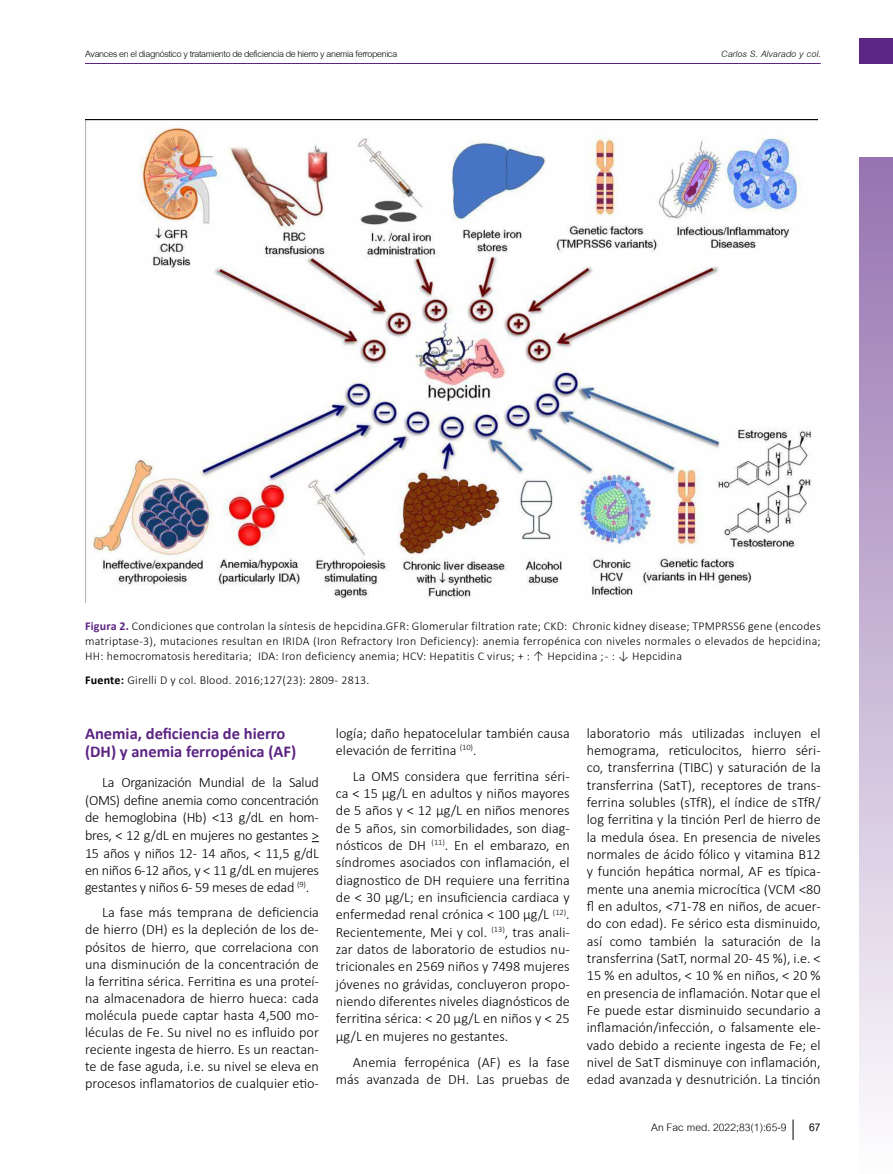
<style>
.page{position:relative;width:893px;height:1174px;background:#fff}
.page>*{position:absolute;margin:0;border:0;box-sizing:border-box;transform-origin:0 0}
.t1{font:700 16.5px/18px "Calibri";color:#5c2483}
.t2{font:15.75px "Cordia UPC";color:#000}
.t3{font:700 15.75px "Cordia UPC";color:#000}
.t4{font:300 14.25px/17.4px "Calibri";color:#000;text-align:justify}
.t5{font:13.5px "Cordia UPC";letter-spacing:-.025em;color:#000}
.t6{font:italic 13.5px "Cordia UPC";color:#000}
.t7{font:300 12px/15px "Calibri";letter-spacing:.02em;color:#000;text-align:justify}
.s1{font-weight:700;color:#5c2483}
.s2{font-weight:700}
</style>
<div class="page">
<div style="left:859px;top:157px;width:34px;height:1017px;background:linear-gradient(to bottom,#9673b0,#fefdfe)"></div>
<div style="left:859px;top:38px;width:34px;height:26px;background:#5c2483"></div>
<hr style="left:85px;top:63px;width:736px;height:1px;background:#5c2483">
<svg style="left:793px;top:1119px;width:1px;height:21px"></svg>
<img style="left:85px;top:119px;width:733px;height:483px">
<p class="t5" style="left:85px;top:45px;width:314px">Avances en el diagnóstico y tratamiento de deficiencia de hierro y anemia ferropenica</p>
<p class="t6" style="left:721px;top:45px;width:101px">Carlos S. Alvarado y col.</p>
<p class="t7" style="left:85px;top:618px;width:737px"><span class="s1">Figura 2.</span> Condiciones que controlan la síntesis de hepcidina.GFR: Glomerular filtration rate; CKD: Chronic kidney disease; TPMPRSS6 gene (encodes matriptase-3), mutaciones resultan en IRIDA (Iron Refractory Iron Deficiency): anemia ferropénica con niveles normales o elevados de hepcidina; HH: hemocromatosis hereditaria; IDA: Iron deficiency anemia; HCV: Hepatitis C virus; + : ↑ Hepcidina ; - : ↓ Hepcidina</p>
<p class="t7" style="left:85px;top:672px;width:286px"><span class="s2">Fuente:</span> Girelli D y col. Blood. 2016;127(23): 2809- 2813.</p>
<p class="t1" style="left:85px;top:724px;width:213px">Anemia, deficiencia de hierro (DH) y anemia ferropénica (AF)</p>
<p class="t4" style="left:85px;top:773px;width:235px;text-indent:17px">La Organización Mundial de la Salud (OMS) define anemia como concentración de hemoglobina (Hb) &lt;13 g/dL en hom&shy;bres, &lt; 12 g/dL en mujeres no gestantes &gt; 15 años y niños 12- 14 años, &lt; 11,5 g/dL en niños 6-12 años, y &lt; 11 g/dL en mujeres gestantes y niños 6- 59 meses de edad <sup>(9)</sup>.</p>
<p class="t4" style="left:85px;top:904px;width:235px;text-indent:17px">La fase más temprana de deficiencia de hierro (DH) es la depleción de los de&shy;pósitos de hierro, que correlaciona con una disminución de la concentración de la ferritina sérica. Ferritina es una proteí&shy;na almacenadora de hierro hueca: cada molécula puede captar hasta 4,500 mo&shy;léculas de Fe. Su nivel no es influido por reciente ingesta de hierro. Es un reactan&shy;te de fase aguda, i.e. su nivel se eleva en procesos inflamatorios de cualquier etio-</p>
<p class="t4" style="left:336px;top:724px;width:235px">logía; daño hepatocelular también causa elevación de ferritina <sup>(10)</sup>.</p>
<p class="t4" style="left:336px;top:767px;width:235px;text-indent:17px">La OMS considera que ferritina séri&shy;ca &lt; 15 µg/L en adultos y niños mayores de 5 años y &lt; 12 µg/L en niños menores de 5 años, sin comorbilidades, son diag&shy;nósticos de DH <sup>(11)</sup>. En el embarazo, en síndromes asociados con inflamación, el diagnostico de DH requiere una ferritina de &lt; 30 µg/L; en insuficiencia cardiaca y enfermedad renal crónica &lt; 100 µg/L <sup>(12)</sup>.<br>Recientemente, Mei y col. <sup>(13)</sup>, tras anali&shy;zar datos de laboratorio de estudios nu&shy;tricionales en 2569 niños y 7498 mujeres jóvenes no grávidas, concluyeron propo&shy;niendo diferentes niveles diagnósticos de ferritina sérica: &lt; 20 µg/L en niños y &lt; 25 µg/L en mujeres no gestantes.</p>
<p class="t4" style="left:336px;top:1053px;width:235px;text-align:right">Anemia ferropénica (AF) es la fase más avanzada de DH. Las pruebas de</p>
<p class="t4" style="left:587px;top:724px;width:235px">laboratorio más utilizadas incluyen el hemograma, reticulocitos, hierro séri&shy;co, transferrina (TIBC) y saturación de la transferrina (SatT), receptores de trans&shy;ferrina solubles (sTfR), el índice de sTfR/ log ferritina y la tinción Perl de hierro de la medula ósea. En presencia de niveles normales de ácido fólico y vitamina B12 y función hepática normal, AF es típica&shy;mente una anemia microcítica (VCM &lt;80 fl en adultos, &lt;71-78 en niños, de acuer&shy;do con edad). Fe sérico esta disminuido, así como también la saturación de la transferrina (SatT, normal 20- 45 %), i.e. &lt; 15 % en adultos, &lt; 10 % en niños, &lt; 20 % en presencia de inflamación. Notar que el Fe puede estar disminuido secundario a inflamación/infección, o falsamente ele&shy;vado debido a reciente ingesta de Fe; el nivel de SatT disminuye con inflamación, edad avanzada y desnutrición. La tinción</p>
<p class="t2" style="left:651px;top:1117px;width:137px">An Fac med. 2022;83(1):65-9</p>
<p class="t3" style="left:809px;top:1118px;width:13px">67</p>
</div>
